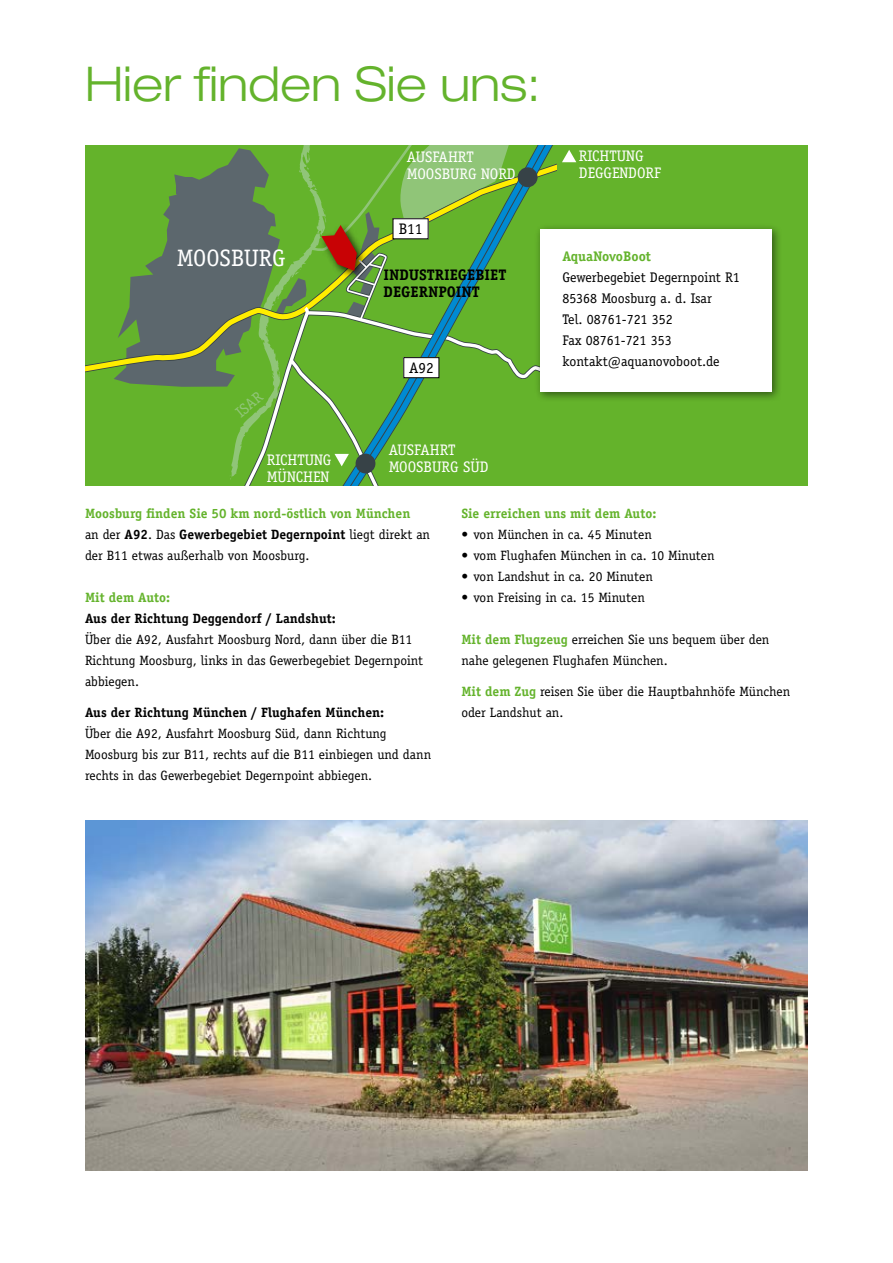
<style>
.page{position:relative;width:893px;height:1263px;background:#fff}
.page>*{position:absolute;margin:0;border:0;box-sizing:border-box;transform-origin:0 0}
.t1{font:300 expanded 48px "Helvetica Neue";color:#64b32c}
.t2{font:23.85px "Officina Serif";color:#fff}
.t3{font:15.3px/17px "Officina Serif";color:#fff}
.t4{font:700 15.3px/17px "Officina Serif";color:#000}
.t5{font:15.3px "Officina Serif";color:#000}
.t6{font:15.3px "Officina Serif";color:#90c578}
.t7{font:13.95px/21px "Officina Serif";color:#000}
.t8{font:700 13.95px "Officina Serif";color:#64b32c}
.t9{font:13.5px/21px "Officina Serif";color:#000}
.t10{font:700 13.5px "Officina Serif";color:#000}
.t11{font:700 13.5px "Officina Serif";color:#64b32c}
.s1{font-weight:700;color:#64b32c}
.s2{font-weight:700}
</style>
<div class="page">
<div style="left:85px;top:145px;width:723px;height:341px;background:#64b32b"></div>
<svg style="left:114px;top:145px;width:439px;height:341px"></svg>
<svg style="left:562px;top:150px;width:14px;height:12px"></svg>
<div style="left:534px;top:223px;width:248px;height:180px;background:#000;opacity:.5"></div>
<div style="left:540px;top:230px;width:232px;height:162px;background:#fff"></div>
<img style="left:85px;top:821px;width:723px;height:349px">
<h1 class="t1" style="left:85px;top:55px;width:457px">Hier finden Sie uns:</h1>
<p class="t3" style="left:407px;top:148px;width:110px">AUSFAHRT<br>MOOSBURG NORD</p>
<h2 class="t2" style="left:177px;top:244px;width:110px">MOOSBURG</h2>
<p class="t6" style="left:232px;top:407px;width:31px;rotate:-40deg">ISAR</p>
<p class="t3" style="left:267px;top:451px;width:66px">RICHTUNG<br>MÜNCHEN</p>
<p class="t5" style="left:399px;top:220px;width:25px">B11</p>
<p class="t4" style="left:384px;top:266px;width:124px">INDUSTRIEGEBIET<br>DEGERNPOINT</p>
<p class="t5" style="left:409px;top:358px;width:26px">A92</p>
<p class="t3" style="left:389px;top:442px;width:101px">AUSFAHRT<br>MOOSBURG SÜD</p>
<p class="t3" style="left:579px;top:147px;width:84px">RICHTUNG<br>DEGGENDORF</p>
<p class="t8" style="left:562px;top:247px;width:90px">AquaNovoBoot</p>
<p class="t7" style="left:562px;top:267px;width:179px">Gewerbegebiet Degernpoint R1<br>85368 Moosburg a. d. Isar<br>Tel. 08761-721 352<br>Fax 08761-721 353 kontakt@aquanovoboot.de</p>
<p class="t9" style="left:85px;top:502px;width:347px"><span class="s1">Moosburg finden Sie 50 km nord-östlich von München<br></span>an der <span class="s2">A92</span>. Das <span class="s2">Gewerbegebiet Degernpoint</span> liegt direkt an der B11 etwas außerhalb von Moosburg.</p>
<p class="t11" style="left:85px;top:588px;width:87px">Mit dem Auto:</p>
<p class="t10" style="left:85px;top:609px;width:252px">Aus der Richtung Deggendorf / Landshut:</p>
<p class="t9" style="left:85px;top:628px;width:340px">Über die A92, Ausfahrt Moosburg Nord, dann über die B11<br>Richtung Moosburg, links in das Gewerbegebiet Degernpoint abbiegen.</p>
<p class="t10" style="left:85px;top:704px;width:301px">Aus der Richtung München / Flughafen München:</p>
<p class="t9" style="left:85px;top:723px;width:348px">Über die A92, Ausfahrt Moosburg Süd, dann Richtung<br>Moosburg bis zur B11, rechts auf die B11 einbiegen und dann rechts in das Gewerbegebiet Degernpoint abbiegen.</p>
<p class="t11" style="left:461px;top:504px;width:196px">Sie erreichen uns mit dem Auto:</p>
<p class="t9" style="left:461px;top:523px;width:192px">• von München in ca. 45 Minuten</p>
<p class="t9" style="left:461px;top:544px;width:255px">• vom Flughafen München in ca. 10 Minuten</p>
<p class="t9" style="left:461px;top:565px;width:193px">• von Landshut in ca. 20 Minuten</p>
<p class="t9" style="left:461px;top:586px;width:185px">• von Freising in ca. 15 Minuten</p>
<p class="t9" style="left:461px;top:628px;width:310px"><span class="s1">Mit dem Flugzeug</span> erreichen Sie uns bequem über den nahe gelegenen Flughafen München.</p>
<p class="t9" style="left:461px;top:681px;width:330px"><span class="s1">Mit dem Zug</span> reisen Sie über die Hauptbahnhöfe München oder Landshut an.</p>
</div>
